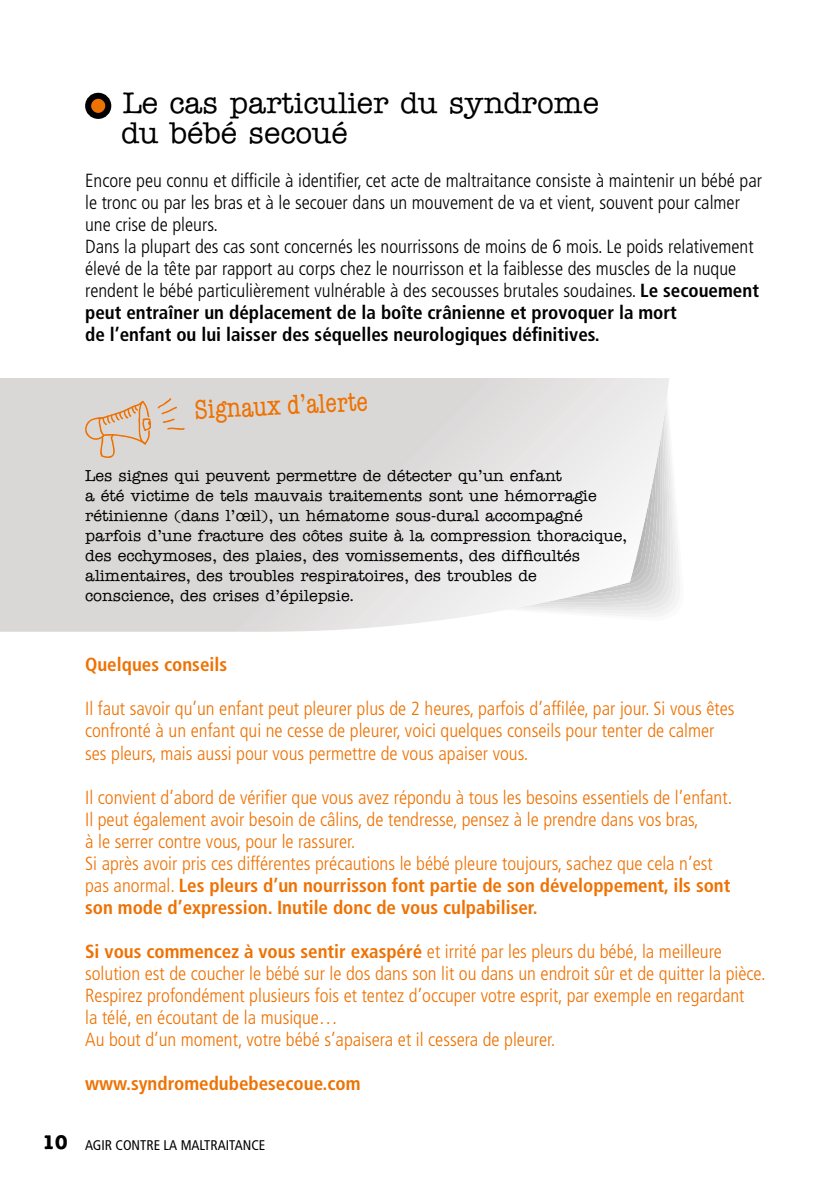
<style>
.page{position:relative;width:840px;height:1191px;background:#fff}
.page>*{position:absolute;margin:0;border:0;box-sizing:border-box;transform-origin:0 0}
.t1{font:500 30px/30px "American Typewriter";color:#000}
.t2{font:condensed 27.4px "American Typewriter";color:#ee7203}
.t3{font:300 condensed 19px/22px "Frutiger";color:#ee7203}
.t4{font:300 condensed 19px/22px "Frutiger";color:#000}
.t5{font:700 condensed 19px "Frutiger";color:#ee7203}
.t6{font:500 16px/20px "American Typewriter";color:#000}
.t7{font:condensed 14px "Frutiger";color:#000}
.s1{font-weight:700}
.s2{font-family:"American Typewriter";font-weight:700;font-stretch:normal;font-size:20px}
</style>
<div class="page">
<svg style="left:669px;top:434px;width:11px;height:178px"></svg>
<svg style="left:0;top:378px;width:669px;height:254px;background:#e0dfde"></svg>
<svg style="left:158px;top:398px;width:28px;height:32px"></svg>
<svg style="left:85px;top:400px;width:66px;height:58px;background:#dbc8b7"></svg>
<div style="left:88px;top:96px;width:20px;height:20px;background:#ee7203;border-radius:50%"></div>
<div style="left:85px;top:93px;width:26px;height:26px;border:6px solid #000;border-radius:50%"></div>
<h1 class="t1" style="left:121px;top:89px;width:479px">Le cas particulier du syndrome du bébé secoué</h1>
<p class="t4" style="left:85px;top:170px;width:678px">Encore peu connu et difficile à identifier, cet acte de maltraitance consiste à maintenir un bébé par le tronc ou par les bras et à le secouer dans un mouvement de va et vient, souvent pour calmer une crise de pleurs.<br>Dans la plupart des cas sont concernés les nourrissons de moins de 6 mois. Le poids relativement élevé de la tête par rapport au corps chez le nourrisson et la faiblesse des muscles de la nuque rendent le bébé particulièrement vulnérable à des secousses brutales soudaines. <span class="s1">Le secouement peut entraîner un déplacement de la boîte crânienne et provoquer la mort<br>de l’enfant ou lui laisser des séquelles neurologiques définitives.</span></p>
<h2 class="t2" style="left:193px;top:395px;width:175px;rotate:-3deg">Signaux d’alerte</h2>
<p class="t6" style="left:85px;top:465px;width:543px">Les signes qui peuvent permettre de détecter qu’un enfant<br>a été victime de tels mauvais traitements sont une hémorragie rétinienne (dans l’œil), un hématome sous-dural accompagné parfois d’une fracture des côtes suite à la compression thoracique, des ecchymoses, des plaies, des vomissements, des difficultés alimentaires, des troubles respiratoires, des troubles de conscience, des crises d’épilepsie.</p>
<p class="t5" style="left:85px;top:653px;width:143px">Quelques conseils</p>
<p class="t3" style="left:85px;top:698px;width:650px">Il faut savoir qu’un enfant peut pleurer plus de 2 heures, parfois d’affilée, par jour. Si vous êtes confronté à un enfant qui ne cesse de pleurer, voici quelques conseils pour tenter de calmer ses pleurs, mais aussi pour vous permettre de vous apaiser vous.</p>
<p class="t3" style="left:85px;top:786px;width:648px">Il convient d’abord de vérifier que vous avez répondu à tous les besoins essentiels de l’enfant.<br>Il peut également avoir besoin de câlins, de tendresse, pensez à le prendre dans vos bras,<br>à le serrer contre vous, pour le rassurer.<br>Si après avoir pris ces différentes précautions le bébé pleure toujours, sachez que cela n’est pas anormal. <span class="s1">Les pleurs d’un nourrisson font partie de son développement, ils sont son mode d’expression. Inutile donc de vous culpabiliser.</span></p>
<p class="t3" style="left:85px;top:940px;width:681px"><span class="s1">Si vous commencez à vous sentir exaspéré</span> et irrité par les pleurs du bébé, la meilleure solution est de coucher le bébé sur le dos dans son lit ou dans un endroit sûr et de quitter la pièce.<br>Respirez profondément plusieurs fois et tentez d’occuper votre esprit, par exemple en regardant<br>la télé, en écoutant de la musique…<br>Au bout d’un moment, votre bébé s’apaisera et il cessera de pleurer.</p>
<p class="t5" style="left:85px;top:1071px;width:277px">www.syndromedubebesecoue.com</p>
<p class="t7" style="left:42px;top:1137px;width:225px"><span class="s2">10</span> AGIR CONTRE LA MALTRAITANCE</p>
</div>
